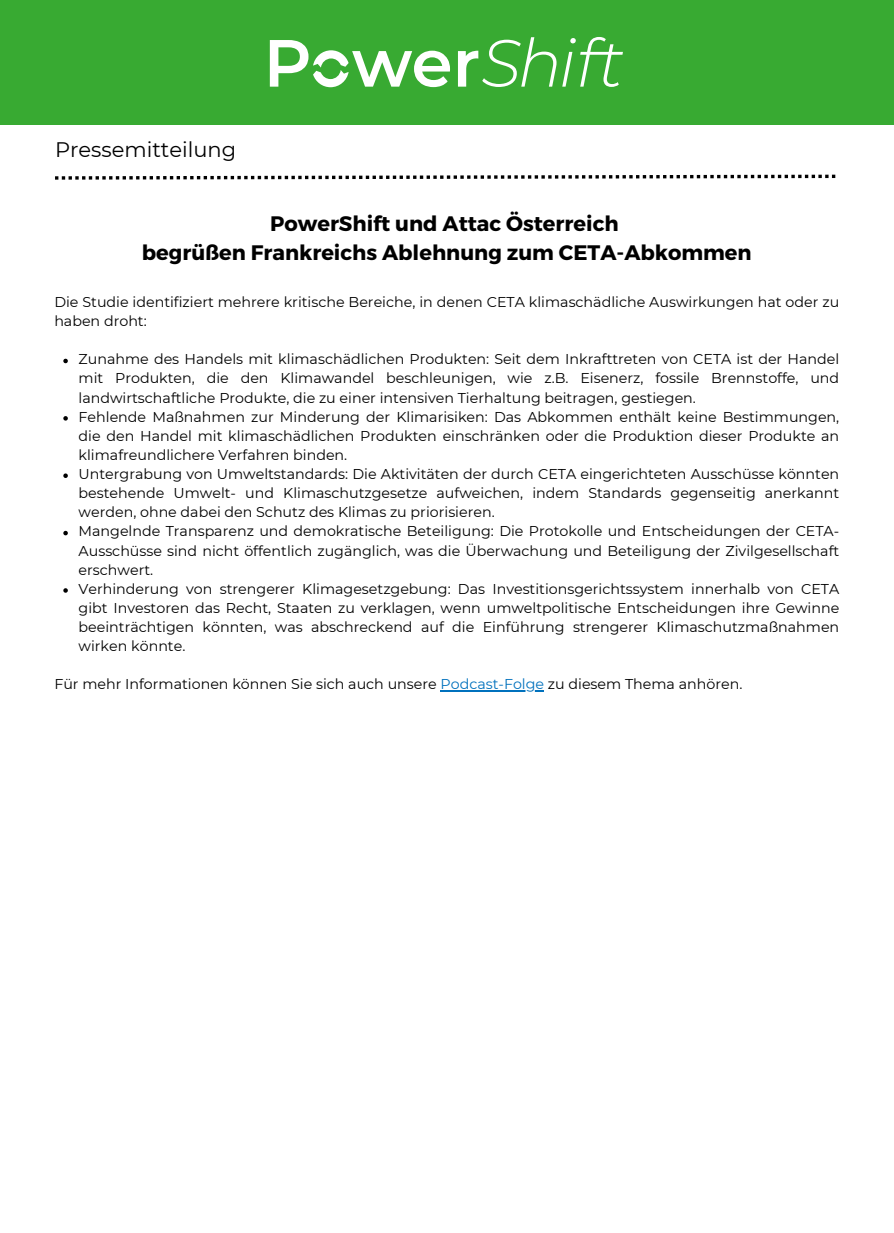
<style>
.page{position:relative;width:894px;height:1233px;background:#fff}
.page>*{position:absolute;margin:0;border:0;box-sizing:border-box;transform-origin:0 0}
.t1{font:700 21px/28.7px "Montserrat";color:#000;text-align:center}
.t2{font:21px "Montserrat";color:#000}
.t3{font:14.25px/19.2px "Montserrat";color:#000;text-align:justify}
.s1{color:#0071bd}
</style>
<div class="page">
<svg style="left:63px;top:359px;width:5px;height:4px"></svg>
<svg style="left:63px;top:416px;width:5px;height:5px"></svg>
<svg style="left:63px;top:473px;width:5px;height:5px"></svg>
<svg style="left:63px;top:531px;width:5px;height:4px"></svg>
<svg style="left:63px;top:588px;width:5px;height:5px"></svg>
<hr style="left:440px;top:691px;width:104px;height:1px;background:#0071bd">
<svg style="left:55px;top:175px;width:780px;height:5px"></svg>
<div style="left:0;top:0;width:893px;height:125px;background:#38aa32"></div>
<svg style="left:562px;top:37px;width:60px;height:50px"></svg>
<svg style="left:458px;top:37px;width:98px;height:50px"></svg>
<svg style="left:270px;top:40px;width:180px;height:47px"></svg>
<p class="t2" style="left:55px;top:136px;width:183px">Pressemitteilung</p>
<p class="t1" style="left:142px;top:208px;width:611px">PowerShift und Attac Österreich<br>begrüßen Frankreichs Ablehnung zum CETA-Abkommen</p>
<p class="t3" style="left:54px;top:292px;width:786px">Die Studie identifiziert mehrere kritische Bereiche, in denen CETA klimaschädliche Auswirkungen hat oder zu haben droht:</p>
<h2 class="t3" style="left:79px;top:350px;width:762px">Zunahme des Handels mit klimaschädlichen Produkten: Seit dem Inkrafttreten von CETA ist der Handel mit Produkten, die den Klimawandel beschleunigen, wie z.B. Eisenerz, fossile Brennstoffe, und landwirtschaftliche Produkte, die zu einer intensiven Tierhaltung beitragen, gestiegen.</h2>
<p class="t3" style="left:79px;top:407px;width:762px">Fehlende Maßnahmen zur Minderung der Klimarisiken: Das Abkommen enthält keine Bestimmungen, die den Handel mit klimaschädlichen Produkten einschränken oder die Produktion dieser Produkte an klimafreundlichere Verfahren binden.</p>
<h1 class="t3" style="left:79px;top:464px;width:762px">Untergrabung von Umweltstandards: Die Aktivitäten der durch CETA eingerichteten Ausschüsse könnten bestehende Umwelt- und Klimaschutzgesetze aufweichen, indem Standards gegenseitig anerkannt werden, ohne dabei den Schutz des Klimas zu priorisieren.</h1>
<p class="t3" style="left:79px;top:522px;width:762px">Mangelnde Transparenz und demokratische Beteiligung: Die Protokolle und Entscheidungen der CETA-Ausschüsse sind nicht öffentlich zugänglich, was die Überwachung und Beteiligung der Zivilgesellschaft erschwert.</p>
<p class="t3" style="left:79px;top:579px;width:762px">Verhinderung von strengerer Klimagesetzgebung: Das Investitionsgerichtssystem innerhalb von CETA gibt Investoren das Recht, Staaten zu verklagen, wenn umweltpolitische Entscheidungen ihre Gewinne beeinträchtigen könnten, was abschreckend auf die Einführung strengerer Klimaschutzmaßnahmen wirken könnte.</p>
<p class="t3" style="left:54px;top:675px;width:689px">Für mehr Informationen können Sie sich auch unsere <span class="s1">Podcast-Folge</span> zu diesem Thema anhören.</p>
</div>
